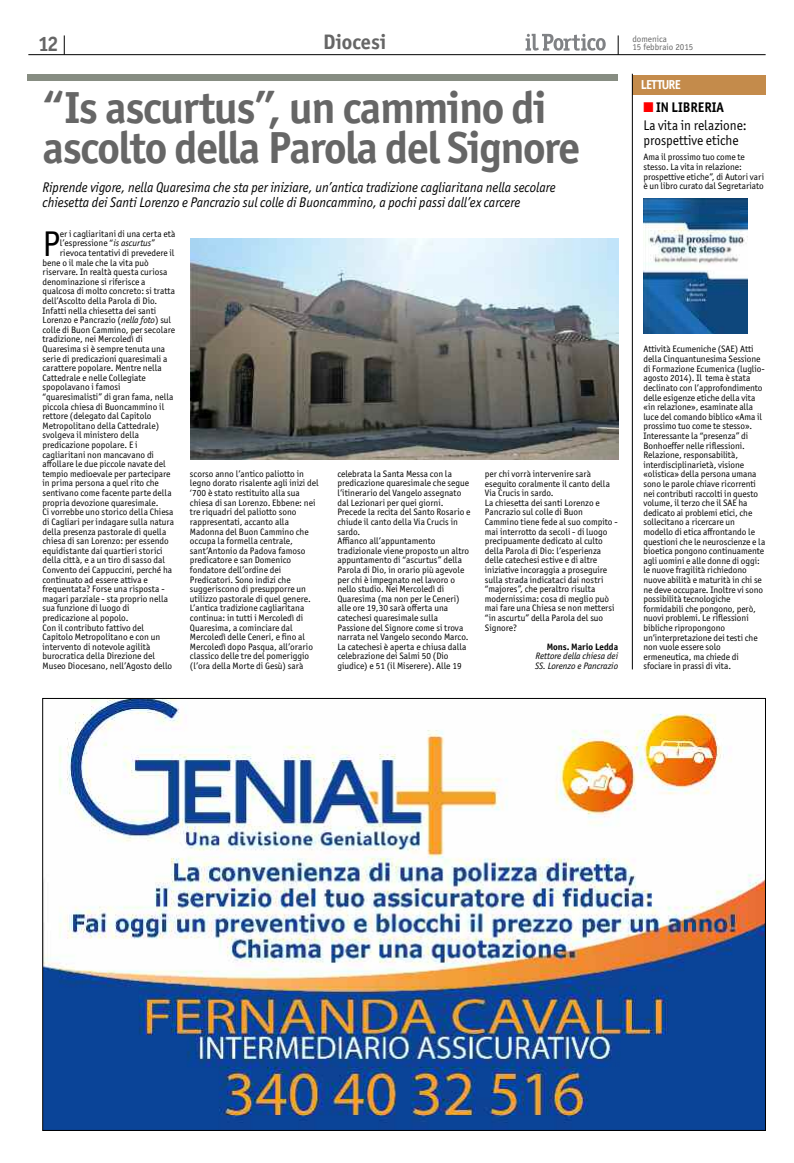
<style>
.page{position:relative;width:794px;height:1163px;background:#fff}
.page>*{position:absolute;margin:0;border:0;box-sizing:border-box;transform-origin:0 0}
.t1{font:700 45px/40px "Officina Sans ITC Std";letter-spacing:-.03em;color:#666}
.t2{font:35.8px "Officina Sans ITC Std";color:#000}
.t3{font:700 21px "Officina Sans ITC Std";color:#666}
.t4{font:italic 14px/15px "Officina Sans ITC Std";color:#000;scale:.95 1}
.t5{font:14px/17.6px "Officina Sans ITC Std";color:#000;scale:.95 1}
.t6{font:700 13px "Officina Sans ITC Std";letter-spacing:-.055em;color:#fff;scale:.95 1}
.t7{font:9.3px/9.6px "Officina Sans ITC Std";color:#000}
.t8{font:italic 9.3px/9.6px "Officina Sans ITC Std";color:#000}
.t9{font:700 9.3px "Officina Sans ITC Std";color:#000}
.t10{font:9px/8px "Officina Sans ITC Std";color:#666}
.s1{font-style:italic}
.s2{color:#f00}
.s3{font-weight:700}
</style>
<div class="page">
<svg style="left:64px;top:35px;width:1px;height:19px"></svg>
<svg style="left:617px;top:35px;width:1px;height:19px"></svg>
<hr style="left:28px;top:54px;width:737px;height:1px;background:#000">
<div style="left:632px;top:75px;width:133px;height:19px;background:#c48b4b"></div>
<div style="left:27px;top:75px;width:591px;height:6px;background:#878d82"></div>
<img style="left:643px;top:198px;width:105px;height:135px">
<svg style="left:525px;top:34px;width:80px;height:17px"></svg>
<hr style="left:632px;top:74px;width:1px;height:595px;background:#000">
<img style="left:190px;top:238px;width:428px;height:221px">
<img style="left:45px;top:700px;width:718px;height:428px">
<h3 class="t3" style="left:38px;top:36px;width:22px">12</h3>
<h3 class="t3" style="left:323px;top:34px;width:64px">Diocesi</h3>
<p class="t10" style="left:632px;top:36px;width:63px">domenica<br>15 febbraio 2015</p>
<h1 class="t1" style="left:43px;top:91px;width:539px">“Is ascurtus”, un cammino di ascolto della Parola del Signore</h1>
<h3 class="t4" style="left:43px;top:181px;width:541px">Riprende vigore, nella Quaresima che sta per iniziare, un’antica tradizione cagliaritana nella secolare chiesetta dei Santi Lorenzo e Pancrazio sul colle di Buoncammino, a pochi passi dall’ex carcere</h3>
<h2 class="t2" style="left:43px;top:230px;width:19px">P</h2>
<p class="t7" style="left:60px;top:229px;width:117px">er i cagliaritani di una certa età</p>
<p class="t7" style="left:60px;top:239px;width:97px">l’espressione “<span class="s1">is ascurtus</span>”</p>
<p class="t7" style="left:60px;top:249px;width:116px">rievoca tentativi di prevedere il</p>
<p class="t7" style="left:43px;top:258px;width:108px">bene o il male che la vita può</p>
<p class="t7" style="left:43px;top:268px;width:126px">riservare. In realtà questa curiosa</p>
<p class="t7" style="left:43px;top:277px;width:105px">denominazione si riferisce a</p>
<p class="t7" style="left:43px;top:287px;width:134px">qualcosa di molto concreto: si tratta</p>
<p class="t7" style="left:43px;top:297px;width:116px">dell’Ascolto della Parola di Dio.</p>
<p class="t7" style="left:43px;top:306px;width:115px">Infatti nella chiesetta dei santi</p>
<p class="t7" style="left:43px;top:316px;width:130px">Lorenzo e Pancrazio (<span class="s1">nella foto</span>) sul</p>
<p class="t7" style="left:43px;top:325px;width:134px">colle di Buon Cammino, per secolare</p>
<p class="t7" style="left:43px;top:335px;width:102px">tradizione, nei Mercoledì di</p>
<p class="t7" style="left:43px;top:345px;width:124px">Quaresima si è sempre tenuta una</p>
<p class="t7" style="left:43px;top:354px;width:126px">serie di predicazioni quaresimali a</p>
<p class="t7" style="left:43px;top:364px;width:121px">carattere popolare. Mentre nella</p>
<p class="t7" style="left:43px;top:373px;width:105px">Cattedrale e nelle Collegiate</p>
<p class="t7" style="left:43px;top:383px;width:80px">spopolavano i famosi</p>
<p class="t7" style="left:43px;top:393px;width:133px">“quaresimalisti” di gran fama, nella</p>
<p class="t7" style="left:43px;top:402px;width:123px">piccola chiesa di Buoncammino il</p>
<p class="t7" style="left:43px;top:412px;width:110px">rettore (delegato dal Capitolo</p>
<p class="t7" style="left:43px;top:421px;width:118px">Metropolitano della Cattedrale)</p>
<p class="t7" style="left:43px;top:431px;width:98px">svolgeva il ministero della</p>
<p class="t7" style="left:43px;top:441px;width:97px">predicazione popolare. E i</p>
<p class="t7" style="left:43px;top:450px;width:113px">cagliaritani non mancavano di</p>
<p class="t7" style="left:43px;top:460px;width:125px">affollare le due piccole navate del</p>
<p class="t7" style="left:43px;top:469px;width:129px">tempio medioevale per partecipare</p>
<p class="t7" style="left:43px;top:479px;width:118px">in prima persona a quel rito che</p>
<p class="t7" style="left:43px;top:489px;width:131px">sentivano come facente parte della</p>
<p class="t7" style="left:43px;top:498px;width:117px">propria devozione quaresimale.</p>
<p class="t7" style="left:43px;top:508px;width:132px">Ci vorrebbe uno storico della Chiesa</p>
<p class="t7" style="left:43px;top:517px;width:133px">di Cagliari per indagare sulla natura</p>
<p class="t7" style="left:43px;top:527px;width:125px">della presenza pastorale di quella</p>
<p class="t7" style="left:43px;top:537px;width:128px">chiesa di san Lorenzo: per essendo</p>
<p class="t7" style="left:43px;top:546px;width:122px">equidistante dai quartieri storici</p>
<p class="t7" style="left:43px;top:556px;width:124px">della città, e a un tiro di sasso dal</p>
<p class="t7" style="left:43px;top:565px;width:131px">Convento dei Cappuccini, perché ha</p>
<p class="t7" style="left:43px;top:575px;width:107px">continuato ad essere attiva e</p>
<p class="t7" style="left:43px;top:585px;width:124px">frequentata? Forse una risposta -</p>
<p class="t7" style="left:43px;top:594px;width:127px">magari parziale - sta proprio nella</p>
<p class="t7" style="left:43px;top:604px;width:89px">sua funzione di luogo di</p>
<p class="t7" style="left:43px;top:613px;width:87px">predicazione al popolo.</p>
<p class="t7" style="left:43px;top:623px;width:103px">Con il contributo fattivo del</p>
<p class="t7" style="left:43px;top:633px;width:119px">Capitolo Metropolitano e con un</p>
<p class="t7" style="left:43px;top:642px;width:109px">intervento di notevole agilità</p>
<p class="t7" style="left:43px;top:652px;width:114px">burocratica della Direzione del</p>
<p class="t7" style="left:43px;top:661px;width:131px">Museo Diocesano, nell’Agosto dello</p>
<p class="t7" style="left:190px;top:469px;width:130px">scorso anno l’antico paliotto in legno dorato risalente agli inizi del ‘700 è stato restituito alla sua chiesa di san Lorenzo. Ebbene: nei tre riquadri del paliotto sono rappresentati, accanto alla<br>Madonna del Buon Cammino che occupa la formella centrale, sant’Antonio da Padova famoso predicatore e san Domenico fondatore dell’ordine dei<br>Predicatori. Sono indizi che suggeriscono di presupporre un utilizzo pastorale di quel genere.<br>L’antica tradizione cagliaritana continua: in tutti i Mercoledì di<br>Quaresima, a cominciare dal<br>Mercoledì delle Ceneri, e fino al<br>Mercoledì dopo Pasqua, all’orario classico delle tre del pomeriggio (l’ora della Morte di Gesù) sarà</p>
<p class="t7" style="left:337px;top:469px;width:135px">celebrata la Santa Messa con la predicazione quaresimale che segue l’itinerario del Vangelo assegnato dal Lezionari per quei giorni.<br>Precede la recita del Santo Rosario e chiude il canto della Via Crucis in sardo.<br>Affianco all’appuntamento tradizionale viene proposto un altro appuntamento di “ascurtus” della<br>Parola di Dio, in orario più agevole per chi è impegnato nel lavoro o nello studio. Nei Mercoledì di<br>Quaresima (ma non per le Ceneri) alle ore 19,30 sarà offerta una catechesi quaresimale sulla<br>Passione del Signore come si trova narrata nel Vangelo secondo Marco.<br>La catechesi è aperta e chiusa dalla celebrazione dei Salmi 50 (Dio giudice) e 51 (il Miserere). Alle 19</p>
<p class="t7" style="left:485px;top:469px;width:134px">per chi vorrà intervenire sarà eseguito coralmente il canto della<br>Via Crucis in sardo.<br>La chiesetta dei santi Lorenzo e<br>Pancrazio sul colle di Buon<br>Cammino tiene fede al suo compito - mai interrotto da secoli - di luogo precipuamente dedicato al culto della Parola di Dio: l’esperienza delle catechesi estive e di altre iniziative incoraggia a proseguire sulla strada indicataci dai nostri “majores”, che peraltro risulta modernissima: cosa di meglio può mai fare una Chiesa se non mettersi “in ascurtu” della Parola del suo<br>Signore?</p>
<p class="t9" style="left:547px;top:643px;width:73px">Mons. Mario Ledda</p>
<p class="t8" style="left:535px;top:652px;width:85px">Rettore della chiesa dei<br>SS. Lorenzo e Pancrazio</p>
<h3 class="t6" style="left:641px;top:79px;width:43px">LETTURE</h3>
<h3 class="t5" style="left:643px;top:100px;width:110px"><span class="s2">■</span> <span class="s3">IN LIBRERIA<br></span>La vita in relazione:</h3>
<h3 class="t5" style="left:643px;top:133px;width:102px">prospettive etiche</h3>
<p class="t7" style="left:643px;top:153px;width:122px">Ama il prossimo tuo come te stesso. La vita in relazione: prospettive etiche”, di Autori vari è un libro curato dal Segretariato</p>
<p class="t7" style="left:643px;top:345px;width:123px">Attività Ecumeniche (SAE) Atti della Cinquantunesima Sessione di Formazione Ecumenica (luglio&shy;agosto 2014). Il tema è stata declinato con l’approfondimento delle esigenze etiche della vita «in relazione», esaminate alla luce del comando biblico «Ama il prossimo tuo come te stesso».<br>Interessante la “presenza” di<br>Bonhoeffer nelle riflessioni.<br>Relazione, responsabilità, interdisciplinarietà, visione «olistica» della persona umana sono le parole chiave ricorrenti nei contributi raccolti in questo volume, il terzo che il SAE ha dedicato ai problemi etici, che sollecitano a ricercare un modello di etica affrontando le questioni che le neuroscienze e la bioetica pongono continuamente agli uomini e alle donne di oggi: le nuove fragilità richiedono nuove abilità e maturità in chi se ne deve occupare. Inoltre vi sono possibilità tecnologiche formidabili che pongono, però, nuovi problemi. Le riflessioni bibliche ripropongono un’interpretazione dei testi che non vuole essere solo ermeneutica, ma chiede di sfociare in prassi di vita.</p>
</div>
